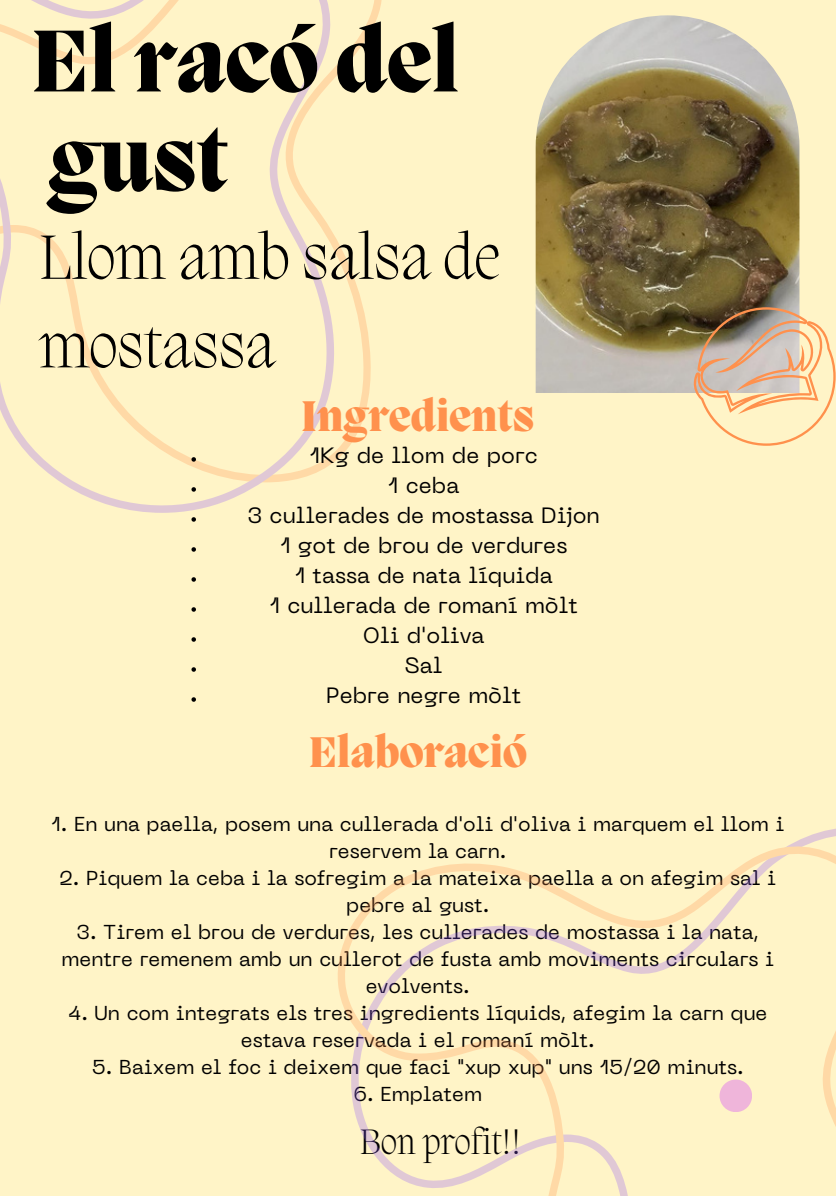
<style>
.page{position:relative;width:836px;height:1196px;background:#fff}
.page>*{position:absolute;margin:0;border:0;box-sizing:border-box;transform-origin:0 0}
.t1{font:800 90px/99px "Migra";color:#000}
.t2{font:200 64px/88.4px "Migra";color:#000}
.t3{font:800 44px "Migra";color:#ff914d}
.t4{font:200 36.2px "Migra";color:#000}
.t5{font:22px "PP Neue Machina";color:#000}
.t6{font:20px/27px "PP Neue Machina";color:#000;text-align:center}
</style>
<div class="page">
<div style="left:0;top:0;width:836px;height:1195px;background:#fff4c7"></div>
<svg style="left:340px;top:0;width:42px;height:457px"></svg>
<svg style="left:0;top:0;width:340px;height:513px"></svg>
<img style="left:535px;top:15px;width:264px;height:378px">
<svg style="left:691px;top:307px;width:144px;height:138px"></svg>
<svg style="left:338px;top:842px;width:498px;height:353px"></svg>
<svg style="left:191px;top:457px;width:5px;height:4px"></svg>
<svg style="left:191px;top:487px;width:5px;height:4px"></svg>
<svg style="left:191px;top:517px;width:5px;height:4px"></svg>
<svg style="left:191px;top:547px;width:5px;height:4px"></svg>
<svg style="left:191px;top:577px;width:5px;height:4px"></svg>
<svg style="left:191px;top:607px;width:5px;height:4px"></svg>
<svg style="left:191px;top:637px;width:5px;height:4px"></svg>
<svg style="left:191px;top:667px;width:5px;height:4px"></svg>
<svg style="left:191px;top:697px;width:5px;height:4px"></svg>
<p class="t1" style="left:31px;top:19px;width:430px">El racó del gust</p>
<p class="t2" style="left:39px;top:218px;width:463px">Llom amb salsa de mostassa</p>
<p class="t3" style="left:301px;top:395px;width:234px">Ingredients</p>
<p class="t5" style="left:309px;top:447px;width:230px">1Kg de llom de porc</p>
<p class="t5" style="left:388px;top:477px;width:73px">1 ceba</p>
<p class="t5" style="left:247px;top:507px;width:354px">3 cullerades de mostassa Dijon</p>
<p class="t5" style="left:280px;top:537px;width:289px">1 got de brou de verdures</p>
<p class="t5" style="left:295px;top:567px;width:259px">1 tassa de nata líquida</p>
<p class="t5" style="left:269px;top:597px;width:310px">1 cullerada de romaní mòlt</p>
<p class="t5" style="left:363px;top:627px;width:123px">Oli d'oliva</p>
<h3 class="t5" style="left:405px;top:657px;width:39px">Sal</h3>
<p class="t5" style="left:326px;top:687px;width:196px">Pebre negre mòlt</p>
<p class="t3" style="left:309px;top:731px;width:219px">Elaboració</p>
<p class="t6" style="left:51px;top:812px;width:734px">1. En una paella, posem una cullerada d'oli d'oliva i marquem el llom i reservem la carn.</p>
<h1 class="t6" style="left:60px;top:866px;width:718px">2. Piquem la ceba i la sofregim a la mateixa paella a on afegim sal i pebre al gust.</h1>
<p class="t6" style="left:62px;top:920px;width:714px">3. Tirem el brou de verdures, les cullerades de mostassa i la nata, mentre remenem amb un cullerot de fusta amb moviments circulars i evolvents.</p>
<h2 class="t6" style="left:68px;top:1001px;width:701px">4. Un com integrats els tres ingredients líquids, afegim la carn que estava reservada i el romaní mòlt.</h2>
<p class="t6" style="left:92px;top:1055px;width:653px">5. Baixem el foc i deixem que faci "xup xup" uns 15/20 minuts.</p>
<h3 class="t6" style="left:353px;top:1082px;width:130px">6. Emplatem</h3>
<p class="t4" style="left:360px;top:1124px;width:162px">Bon profit!!</p>
</div>
